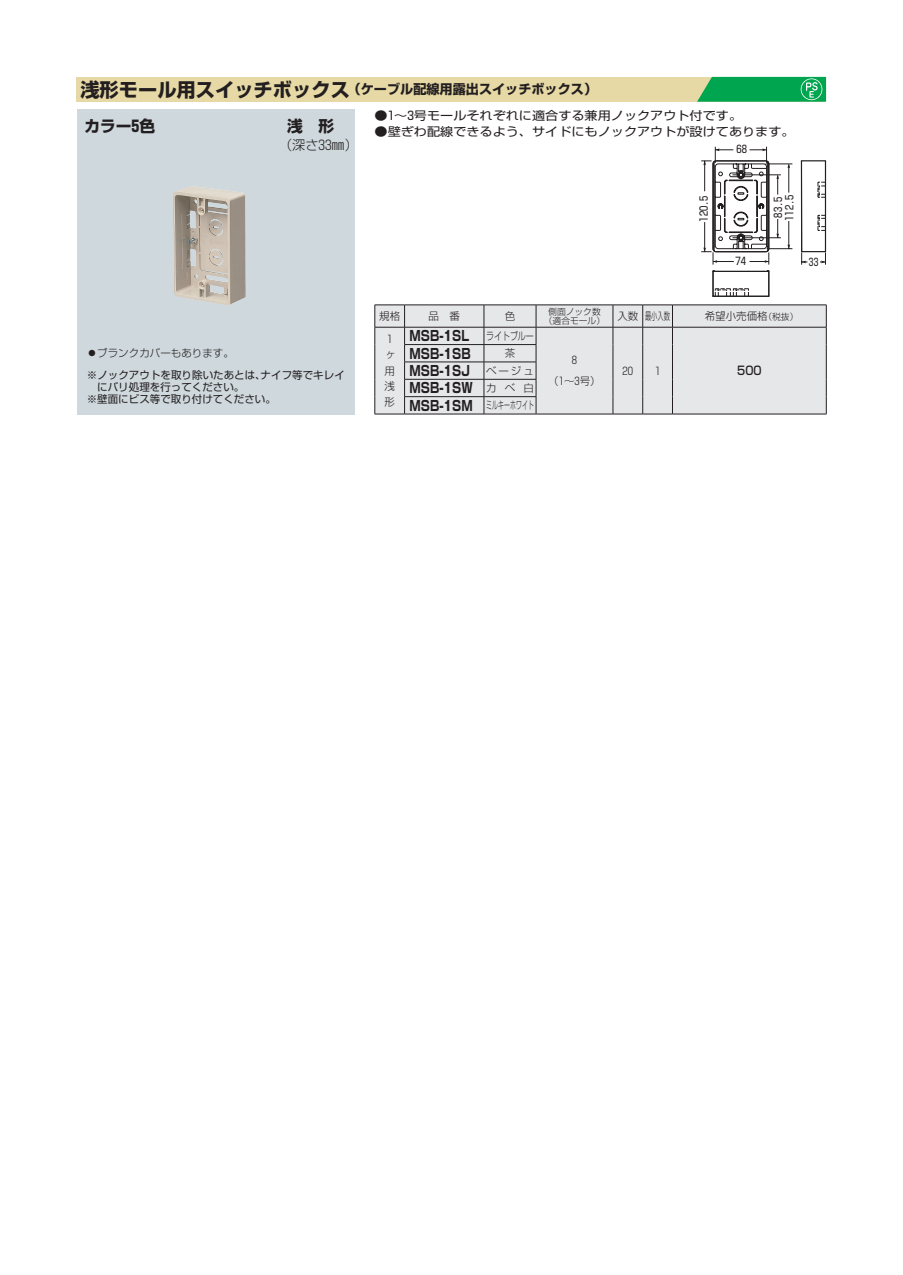
<style>
.page{position:relative;width:903px;height:1275px;background:#fff}
.page>*{position:absolute;margin:0;border:0;box-sizing:border-box;transform-origin:0 0}
.t1{font:700 15.75px "Shin Go Pro";color:#231f20}
.t2{font:700 14px/17.3px "Shin Go Pro";color:#231f20;scale:.81 1}
.t3{font:700 13.12px "Shin Go Pro";color:#231f20}
.t4{font:300 13.12px "Shin Go Pro";color:#231f20}
.t5{font:11.9px "Shin Go Pro";color:#231f20;scale:1.11 1}
.t6{font:500 11.9px "Shin Go Pro";color:#231f20;scale:.9 1}
.t7{font:10.5px "Shin Go Pro";color:#231f20}
.t8{font:300 10.5px/15.8px "Shin Go Pro";color:#231f20}
.t9{font:10.5px "Shin Go Pro Regular 90 msp RKSJ H";color:#231f20}
.t10{font:300 10.5px "Shin Go Pro";letter-spacing:.02em;color:#231f20;scale:.56 1}
.t11{font:10.5px "Shin Go Pro Regular 90 msp RKSJ H";color:#231f20;scale:.9 1}
.t12{font:300 8.75px/8.8px "Shin Go Pro";color:#231f20}
.s1{font-size:19.25px}
.s2{font-size:8.75px}
.s3{font-family:"Gothic MB101 Pro"}
.s4{font-weight:300;font-size:10.5px}
.s5{font-weight:700;font-size:14px}
.s6{font-family:"Gothic MB101 Pro";font-weight:700;font-size:14px}
</style>
<div class="page">
<div style="left:77px;top:109px;width:278px;height:305px;background:#cfd8dd"></div>
<div style="left:77px;top:77px;width:749px;height:25px;background:#e6d9a5"></div>
<svg style="left:697px;top:77px;width:129px;height:25px;background:#18ab5b"></svg>
<svg style="left:701px;top:146px;width:125px;height:151px"></svg>
<hr style="left:743px;top:175px;width:38px;height:1px;background:#231f20">
<hr style="left:743px;top:237px;width:38px;height:1px;background:#231f20">
<img style="left:173px;top:186px;width:73px;height:119px">
<svg style="left:374px;top:305px;width:453px;height:110px;background:#dddee0"></svg>
<hr style="left:672px;top:414px;width:154px;height:1px;background:#231f20">
<p class="t3" style="left:80px;top:79px;width:518px"><span class="s1">浅形モール用スイッチボックス</span> （ケーブル配線用露出スイッチボックス）</p>
<p class="t5" style="left:375px;top:106px;width:333px">●1～3号モールそれぞれに適合する兼用ノックアウト付です。</p>
<h1 class="t1" style="left:84px;top:113px;width:72px">カラー5色</h1>
<h1 class="t1" style="left:287px;top:113px;width:49px">浅 形</h1>
<p class="t5" style="left:375px;top:122px;width:380px">●壁ぎわ配線できるよう、サイドにもノックアウトが設けてあります。</p>
<p class="t4" style="left:279px;top:135px;width:80px">（深さ33㎜）</p>
<p class="t9" style="left:736px;top:140px;width:12px">68</p>
<p class="t9" style="left:695px;top:222px;width:28px;rotate:-90deg">120.5</p>
<p class="t9" style="left:781px;top:221px;width:28px;rotate:-90deg">112.5</p>
<p class="t9" style="left:769px;top:218px;width:22px;rotate:-90deg">83.5</p>
<p class="t8" style="left:87px;top:343px;width:148px">◦ブランクカバーもあります。</p>
<p class="t7" style="left:87px;top:366px;width:259px">※ノックアウトを取り除いたあとは、ナイフ等でキレイ</p>
<p class="t7" style="left:97px;top:378px;width:148px">にバリ処理を行ってください。</p>
<p class="t7" style="left:87px;top:390px;width:190px">※壁面にビス等で取り付けてください。</p>
<p class="t9" style="left:735px;top:252px;width:12px">74</p>
<p class="t11" style="left:809px;top:253px;width:12px">33</p>
<p class="t8" style="left:379px;top:307px;width:22px">規格</p>
<p class="t8" style="left:428px;top:307px;width:33px">品　番</p>
<p class="t8" style="left:505px;top:307px;width:12px">色</p>
<p class="t12" style="left:544px;top:306px;width:128px;text-indent:4px">側面ノック数<br>（適合モール） <sup>入数</sup> <sup>最小入数</sup></p>
<p class="t8" style="left:705px;top:307px;width:95px">希望小売価格<span class="s2">（税抜）</span></p>
<p class="t8" style="left:384px;top:330px;width:12px">1ヶ用浅形</p>
<p class="t2" style="left:409px;top:326px;width:155px">MSB-<span class="s3">1</span>SL <span class="s4">ライトブルー</span></p>
<p class="t2" style="left:409px;top:343px;width:77px">MSB-<span class="s3">1</span>SB</p>
<p class="t8" style="left:505px;top:344px;width:12px">茶</p>
<p class="t2" style="left:409px;top:360px;width:155px">MSB-<span class="s3">1</span>SJ <span class="s4">ベージュ<br></span>MSB-<span class="s3">1</span>SW <span class="s4">カ ベ 白</span></p>
<p class="t10" style="left:409px;top:397px;width:224px"><span class="s5">MSB-</span><span class="s6">1</span><span class="s5">SM</span> ミルキーホワイト</p>
<p class="t8" style="left:548px;top:348px;width:54px;line-height:21px;text-align:center">8<br>（1～3号）</p>
<p class="t8" style="left:622px;top:361px;width:12px">20</p>
<p class="t8" style="left:655px;top:361px;width:7px">1</p>
<p class="t6" style="left:737px;top:361px;width:29px">500</p>
</div>
